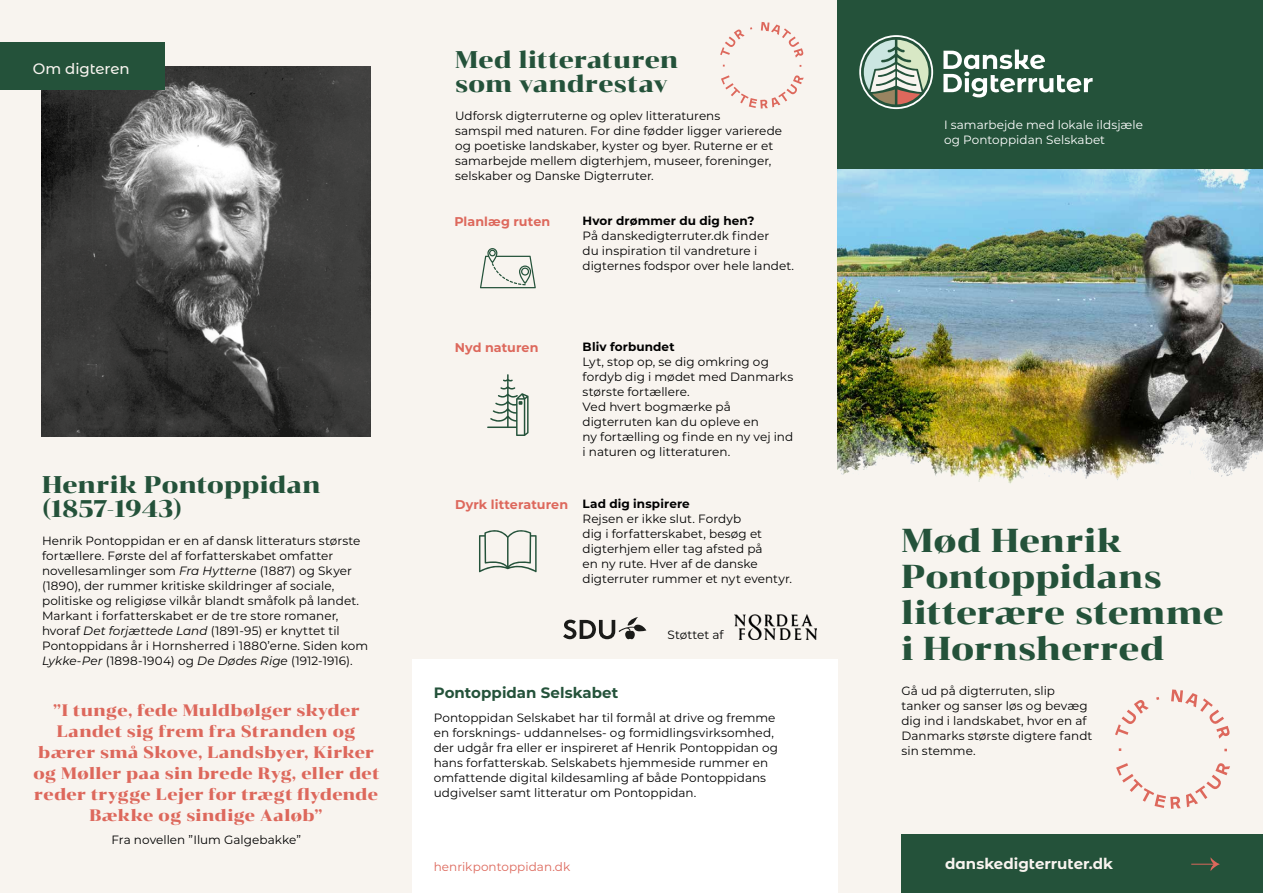
<style>
.page{position:relative;width:1263px;height:893px;background:#fff}
.page>*{position:absolute;margin:0;border:0;box-sizing:border-box;transform-origin:0 0}
.t1{font:33px/36px "Chonburi";letter-spacing:-.005em;color:#24523a}
.t2{font:24px/24px "Chonburi";letter-spacing:-.005em;color:#24523a}
.t3{font:16.5px/21px "Chonburi";color:#dd685c;text-align:center}
.t4{font:700 15px "Montserrat Alternates";color:#f8f4ef}
.t5{font:700 15px "Montserrat";color:#24523a}
.t6{font:500 15px "Montserrat Alternates";letter-spacing:-.005em;color:#f8f4ef}
.t7{font:700 12.75px "Montserrat";letter-spacing:.005em;color:#dd685c}
.t8{font:12px/15px "Montserrat";letter-spacing:.005em;color:#000}
.t9{font:12px/15px "Montserrat";letter-spacing:.005em;color:#fff}
.t10{font:700 12px "Montserrat";letter-spacing:.01em;color:#000}
.t11{font:12px "Montserrat";letter-spacing:.005em;color:#dd685c}
.s1{font-style:italic}
</style>
<div class="page">
<div style="left:0;top:0;width:412px;height:893px;background:#f8f4ef"></div>
<div style="left:412px;top:0;width:426px;height:893px;background:#f8f4ef"></div>
<div style="left:838px;top:0;width:425px;height:893px;background:#f8f4ef"></div>
<div style="left:901px;top:835px;width:362px;height:58px;background:#24523a"></div>
<div style="left:838px;top:0;width:425px;height:169px;background:#24523a"></div>
<div style="left:412px;top:660px;width:426px;height:233px;background:#fff"></div>
<img style="left:41px;top:66px;width:330px;height:371px">
<div style="left:0;top:43px;width:165px;height:47px;background:#24523a"></div>
<svg style="left:859px;top:35px;width:74px;height:74px"></svg>
<svg style="left:943px;top:50px;width:149px;height:47px"></svg>
<svg style="left:861px;top:37px;width:70px;height:70px"></svg>
<svg style="left:1115px;top:700px;width:34px;height:35px"></svg>
<svg style="left:1171px;top:689px;width:59px;height:50px"></svg>
<svg style="left:1116px;top:763px;width:114px;height:46px"></svg>
<svg style="left:761px;top:22px;width:43px;height:36px"></svg>
<svg style="left:720px;top:27px;width:32px;height:28px"></svg>
<svg style="left:721px;top:75px;width:83px;height:34px"></svg>
<svg style="left:1191px;top:857px;width:29px;height:14px"></svg>
<svg style="left:479px;top:530px;width:58px;height:42px"></svg>
<svg style="left:480px;top:248px;width:56px;height:40px"></svg>
<svg style="left:487px;top:374px;width:41px;height:62px"></svg>
<img style="left:735px;top:614px;width:82px;height:25px">
<img style="left:838px;top:169px;width:425px;height:315px">
<svg style="left:563px;top:617px;width:83px;height:22px"></svg>
<p class="t6" style="left:33px;top:58px;width:99px">Om digteren</p>
<h2 class="t2" style="left:42px;top:473px;width:280px">Henrik Pontoppidan (1857-1943)</h2>
<p class="t8" style="left:42px;top:533px;width:328px">Henrik Pontoppidan er en af dansk litteraturs største fortællere. Første del af forfatterskabet omfatter novellesamlinger som <span class="s1">Fra Hytterne</span> (1887) og Skyer (1890), der rummer kritiske skildringer af sociale, politiske og religiøse vilkår blandt småfolk på landet.<br>Markant i forfatterskabet er de tre store romaner, hvoraf <span class="s1">Det forjættede Land</span> (1891-95) er knyttet til Pontoppidans år i Hornsherred i 1880’erne. Siden kom <span class="s1">Lykke-Per</span> (1898-1904) og <span class="s1">De Dødes Rige</span> (1912-1916).</p>
<h3 class="t3" style="left:33px;top:700px;width:348px">”I tunge, fede Muldbølger skyder<br>Landet sig frem fra Stranden og bærer små Skove, Landsbyer, Kirker og Møller paa sin brede Ryg, eller det reder trygge Lejer for trægt flydende<br>Bække og sindige Aaløb”</h3>
<p class="t8" style="left:111px;top:832px;width:191px">Fra novellen ”Ilum Galgebakke”</p>
<h2 class="t2" style="left:455px;top:48px;width:225px">Med litteraturen som vandrestav</h2>
<p class="t8" style="left:455px;top:107px;width:329px">Udforsk digterruterne og oplev litteraturens<br>samspil med naturen. For dine fødder ligger varierede og poetiske landskaber, kyster og byer. Ruterne er et samarbejde mellem digterhjem, museer, foreninger, selskaber og Danske Digterruter.</p>
<p class="t10" style="left:583px;top:212px;width:173px">Hvor drømmer du dig hen?</p>
<p class="t8" style="left:583px;top:228px;width:213px">På danskedigterruter.dk finder<br>du inspiration til vandreture i digternes fodspor over hele landet.</p>
<p class="t7" style="left:454px;top:212px;width:97px">Planlæg ruten</p>
<p class="t7" style="left:455px;top:338px;width:85px">Nyd naturen</p>
<p class="t7" style="left:455px;top:495px;width:115px">Dyrk litteraturen</p>
<p class="t10" style="left:583px;top:338px;width:94px">Bliv forbundet</p>
<p class="t8" style="left:583px;top:354px;width:212px">Lyt, stop op, se dig omkring og fordyb dig i mødet med Danmarks største fortællere.<br>Ved hvert bogmærke på digterruten kan du opleve en<br>ny fortælling og finde en ny vej ind i naturen og litteraturen.</p>
<p class="t10" style="left:583px;top:495px;width:109px">Lad dig inspirere</p>
<p class="t8" style="left:583px;top:511px;width:211px">Rejsen er ikke slut. Fordyb<br>dig i forfatterskabet, besøg et digterhjem eller tag afsted på<br>en ny rute. Hver af de danske digterruter rummer et nyt eventyr.</p>
<p class="t8" style="left:668px;top:627px;width:57px">Støttet af</p>
<p class="t5" style="left:434px;top:682px;width:186px">Pontoppidan Selskabet</p>
<p class="t8" style="left:434px;top:710px;width:346px">Pontoppidan Selskabet har til formål at drive og fremme en forsknings- uddannelses- og formidlingsvirksomhed, der udgår fra eller er inspireret af Henrik Pontoppidan og hans forfatterskab. Selskabets hjemmeside rummer en omfattende digital kildesamling af både Pontoppidans udgivelser samt litteratur om Pontoppidan.</p>
<p class="t11" style="left:434px;top:859px;width:138px">henrikpontoppidan.dk</p>
<p class="t9" style="left:944px;top:117px;width:201px">I samarbejde med lokale ildsjæle og Pontoppidan Selskabet</p>
<h1 class="t1" style="left:901px;top:523px;width:324px">Mød Henrik<br>Pontoppidans litterære stemme i Hornsherred</h1>
<p class="t8" style="left:901px;top:683px;width:192px">Gå ud på digterruten, slip tanker og sanser løs og bevæg dig ind i landskabet, hvor en af<br>Danmarks største digtere fandt sin stemme.</p>
<p class="t4" style="left:945px;top:853px;width:170px">danskedigterruter.dk</p>
</div>
